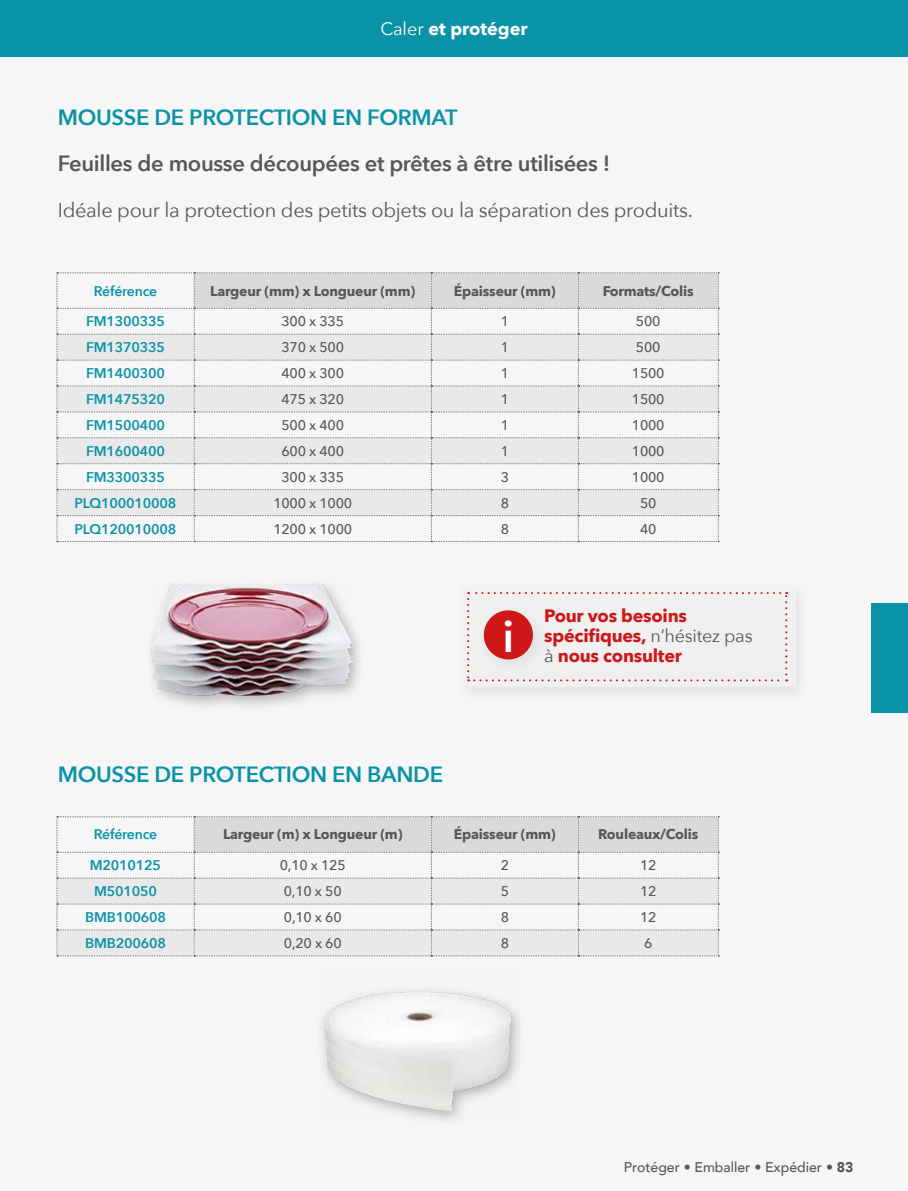
<style>
.page{position:relative;width:908px;height:1191px;background:#fff}
.page>*{position:absolute;margin:0;border:0;box-sizing:border-box;transform-origin:0 0}
.t1{font:600 44px "Avenir Next";color:#fff}
.t2{font:600 22px "Avenir Next";letter-spacing:-.015em;color:#0a93a7}
.t3{font:600 22px "Avenir Next";letter-spacing:-.015em;color:#575756}
.t4{font:20px "Avenir Next";letter-spacing:-.015em;color:#575756}
.t5{font:700 18px/20px "Avenir Next";letter-spacing:-.015em;color:#cd1719}
.t6{font:700 18px "Avenir Next";color:#fff}
.t7{font:500 14px "Avenir Next";letter-spacing:-.015em;color:#575756}
.t8{font:600 14px "Avenir Next";letter-spacing:-.015em;color:#0a93a7}
.t9{font:700 14px "Avenir Next";letter-spacing:-.015em;color:#575756}
.t10{font:500 14px "Avenir";color:#575756}
.s1{font-weight:400}
.s2{font-weight:400;color:#575756}
.s3{font-weight:300}
.s4{font-weight:900}
</style>
<div class="page">
<div style="left:0;top:0;width:907px;height:1191px;background:#f6f6f6"></div>
<svg style="left:57px;top:272px;width:661px;height:270px"></svg>
<img style="left:322px;top:990px;width:197px;height:131px">
<div style="left:455px;top:579px;width:355px;height:123px;background:#f0f0f0"></div>
<svg style="left:467px;top:592px;width:319px;height:89px"></svg>
<div style="left:477px;top:604px;width:71px;height:71px;background:#efefef"></div>
<div style="left:483px;top:610px;width:49px;height:49px;background:#cd1719;border-radius:50%"></div>
<div style="left:0;top:0;width:907px;height:57px;background:#0a93a7"></div>
<div style="left:870px;top:603px;width:37px;height:110px;background:#0a93a7"></div>
<div style="left:148px;top:577px;width:218px;height:135px;background:#9d9d9c;opacity:.75"></div>
<img style="left:151px;top:584px;width:201px;height:122px">
<svg style="left:57px;top:816px;width:661px;height:140px"></svg>
<p class="t6" style="left:380px;top:13px;width:149px"><span class="s1">Caler</span> et protéger</p>
<h2 class="t2" style="left:58px;top:98px;width:401px">MOUSSE DE PROTECTION EN FORMAT</h2>
<h2 class="t3" style="left:58px;top:144px;width:553px">Feuilles de mousse découpées et prêtes à être utilisées !</h2>
<h3 class="t4" style="left:58px;top:193px;width:636px">Idéale pour la protection des petits objets ou la séparation des produits.</h3>
<p class="t8" style="left:94px;top:279px;width:65px">Référence</p>
<p class="t9" style="left:210px;top:278px;width:206px">Largeur (mm) x Longueur (mm)</p>
<p class="t9" style="left:453px;top:278px;width:103px">Épaisseur (mm)</p>
<p class="t9" style="left:602px;top:278px;width:92px">Formats/Colis</p>
<p class="t8" style="left:86px;top:309px;width:81px">FM1300335</p>
<p class="t7" style="left:281px;top:309px;width:64px">300 x 335</p>
<p class="t7" style="left:500px;top:309px;width:10px">1</p>
<p class="t7" style="left:635px;top:309px;width:26px">500</p>
<p class="t8" style="left:86px;top:335px;width:81px">FM1370335</p>
<p class="t7" style="left:281px;top:335px;width:64px">370 x 500</p>
<p class="t7" style="left:500px;top:335px;width:10px">1</p>
<p class="t7" style="left:635px;top:335px;width:26px">500</p>
<p class="t8" style="left:86px;top:361px;width:81px">FM1400300</p>
<p class="t7" style="left:281px;top:361px;width:64px">400 x 300</p>
<p class="t7" style="left:500px;top:361px;width:10px">1</p>
<p class="t7" style="left:631px;top:361px;width:34px">1500</p>
<p class="t8" style="left:86px;top:387px;width:81px">FM1475320</p>
<p class="t7" style="left:281px;top:387px;width:64px">475 x 320</p>
<p class="t7" style="left:500px;top:387px;width:10px">1</p>
<p class="t7" style="left:631px;top:387px;width:34px">1500</p>
<p class="t8" style="left:86px;top:413px;width:81px">FM1500400</p>
<p class="t7" style="left:281px;top:413px;width:64px">500 x 400</p>
<p class="t7" style="left:500px;top:413px;width:10px">1</p>
<p class="t7" style="left:631px;top:413px;width:34px">1000</p>
<p class="t8" style="left:86px;top:439px;width:81px">FM1600400</p>
<p class="t7" style="left:281px;top:439px;width:64px">600 x 400</p>
<p class="t7" style="left:500px;top:439px;width:10px">1</p>
<p class="t7" style="left:631px;top:439px;width:34px">1000</p>
<p class="t8" style="left:86px;top:465px;width:81px">FM3300335</p>
<p class="t7" style="left:281px;top:465px;width:64px">300 x 335</p>
<p class="t7" style="left:500px;top:465px;width:10px">3</p>
<p class="t7" style="left:631px;top:465px;width:34px">1000</p>
<p class="t8" style="left:75px;top:491px;width:103px">PLQ100010008</p>
<p class="t7" style="left:273px;top:491px;width:80px">1000 x 1000</p>
<p class="t7" style="left:500px;top:491px;width:10px">8</p>
<p class="t7" style="left:639px;top:491px;width:18px">50</p>
<p class="t8" style="left:75px;top:516px;width:103px">PLQ120010008</p>
<p class="t7" style="left:273px;top:517px;width:80px">1200 x 1000</p>
<p class="t7" style="left:500px;top:517px;width:10px">8</p>
<p class="t7" style="left:639px;top:517px;width:18px">40</p>
<h2 class="t2" style="left:58px;top:755px;width:386px">MOUSSE DE PROTECTION EN BANDE</h2>
<h1 class="t1" style="left:502px;top:598px;width:13px">i</h1>
<p class="t5" style="left:544px;top:606px;width:210px">Pour vos besoins spécifiques, <span class="s2">n’hésitez pas à</span> nous consulter</p>
<p class="t8" style="left:94px;top:822px;width:65px">Référence</p>
<p class="t9" style="left:223px;top:822px;width:181px">Largeur (m) x Longueur (m)</p>
<p class="t9" style="left:453px;top:822px;width:103px">Épaisseur (mm)</p>
<p class="t9" style="left:597px;top:822px;width:102px">Rouleaux/Colis</p>
<p class="t8" style="left:90px;top:853px;width:73px">M2010125</p>
<p class="t7" style="left:280px;top:853px;width:67px">0,10 x 125</p>
<p class="t7" style="left:500px;top:853px;width:10px">2</p>
<p class="t7" style="left:639px;top:853px;width:18px">12</p>
<p class="t8" style="left:94px;top:879px;width:64px">M501050</p>
<p class="t7" style="left:284px;top:879px;width:59px">0,10 x 50</p>
<p class="t7" style="left:500px;top:879px;width:10px">5</p>
<p class="t7" style="left:639px;top:879px;width:18px">12</p>
<p class="t8" style="left:85px;top:905px;width:82px">BMB100608</p>
<p class="t7" style="left:284px;top:905px;width:59px">0,10 x 60</p>
<p class="t7" style="left:500px;top:905px;width:10px">8</p>
<p class="t7" style="left:639px;top:905px;width:18px">12</p>
<p class="t8" style="left:85px;top:931px;width:82px">BMB200608</p>
<p class="t7" style="left:284px;top:931px;width:59px">0,20 x 60</p>
<p class="t7" style="left:500px;top:931px;width:10px">8</p>
<p class="t7" style="left:643px;top:931px;width:10px">6</p>
<p class="t10" style="left:623px;top:1155px;width:231px">Protéger <span class="s3">•</span> Emballer <span class="s3">•</span> Expédier • <span class="s4">83</span></p>
</div>
